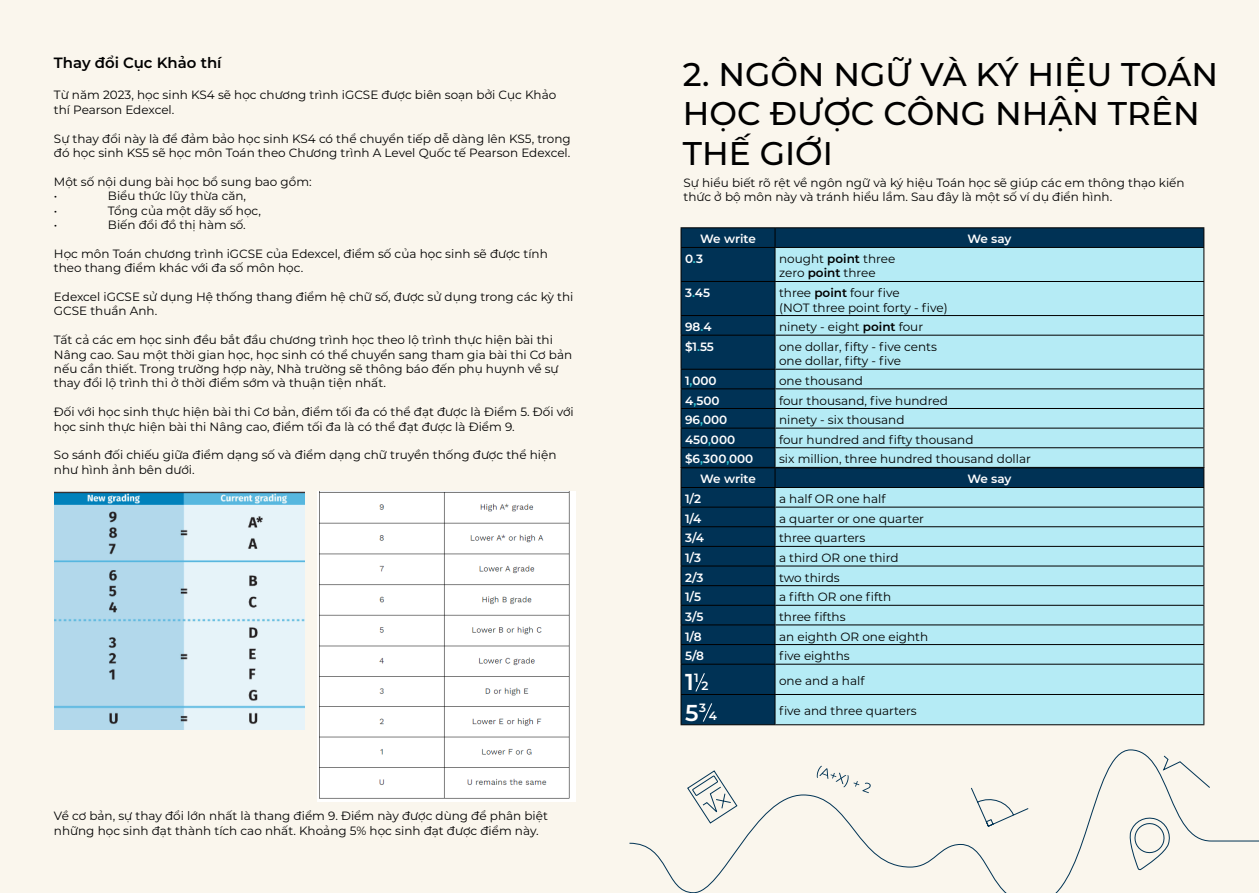
<style>
.page{position:relative;width:1259px;height:893px;background:#faf6ed}
.page>*{position:absolute;margin:0;border:0;box-sizing:border-box;transform-origin:0 0}
.t1{font:500 32.85px/39.5px "Montserrat";color:#000}
.t2{font:600 22.95px "Montserrat";color:#fff}
.t3{font:600 14.85px "Montserrat";color:#000}
.t4{font:12px/14.4px "Montserrat";color:#000}
.t5{font:600 12px/21.3px "Montserrat";color:#fff}
.s1{color:#30ccd6}
.s2{font-weight:600}
</style>
<div class="page">
<img style="left:54px;top:491px;width:251px;height:239px">
<img style="left:317px;top:491px;width:258px;height:311px">
<hr style="left:775px;top:724px;width:429px;height:1px;background:#000">
<hr style="left:680px;top:724px;width:95px;height:1px;background:#000">
<hr style="left:680px;top:227px;width:95px;height:1px;background:#000">
<hr style="left:775px;top:227px;width:429px;height:1px;background:#000">
<svg style="left:680px;top:228px;width:524px;height:496px;background:#83b5c5"></svg>
<hr style="left:680px;top:467px;width:95px;height:1px;background:#000">
<hr style="left:775px;top:467px;width:429px;height:1px;background:#000">
<svg style="left:629px;top:749px;width:630px;height:144px"></svg>
<svg style="left:687px;top:770px;width:51px;height:54px"></svg>
<svg style="left:816px;top:766px;width:55px;height:27px"></svg>
<svg style="left:970px;top:787px;width:59px;height:40px"></svg>
<svg style="left:1162px;top:755px;width:48px;height:34px"></svg>
<p class="t3" style="left:54px;top:53px;width:169px">Thay đổi Cục Khảo thí</p>
<h1 class="t1" style="left:683px;top:53px;width:536px">2. NGÔN NGỮ VÀ KÝ HIỆU TOÁN<br>HỌC ĐƯỢC CÔNG NHẬN TRÊN<br>THẾ GIỚI</h1>
<p class="t4" style="left:54px;top:88px;width:504px">Từ năm 2023, học sinh KS4 sẽ học chương trình iGCSE được biên soạn bởi Cục Khảo thí Pearson Edexcel.</p>
<p class="t4" style="left:54px;top:131px;width:518px">Sự thay đổi này là để đảm bảo học sinh KS4 có thể chuyển tiếp dễ dàng lên KS5, trong đó học sinh KS5 sẽ học môn Toán theo Chương trình A Level Quốc tế Pearson Edexcel.</p>
<p class="t4" style="left:54px;top:174px;width:259px">Một số nội dung bài học bổ sung bao gồm: •</p>
<p class="t4" style="left:683px;top:175px;width:502px">Sự hiểu biết rõ rệt về ngôn ngữ và ký hiệu Toán học sẽ giúp các em thông thạo kiến thức ở bộ môn này và tránh hiểu lầm. Sau đây là một số ví dụ điển hình.</p>
<p class="t4" style="left:108px;top:188px;width:140px">Biểu thức lũy thừa căn,</p>
<p class="t4" style="left:54px;top:203px;width:5px">•</p>
<p class="t4" style="left:108px;top:203px;width:155px">Tổng của một dãy số học,</p>
<p class="t4" style="left:54px;top:217px;width:5px">•</p>
<p class="t4" style="left:108px;top:217px;width:139px">Biến đổi đồ thị hàm số.</p>
<p class="t4" style="left:54px;top:246px;width:495px">Học môn Toán chương trình iGCSE của Edexcel, điểm số của học sinh sẽ được tính theo thang điểm khác với đa số môn học.</p>
<p class="t4" style="left:54px;top:289px;width:521px">Edexcel iGCSE sử dụng Hệ thống thang điểm hệ chữ số, được sử dụng trong các kỳ thi<br>GCSE thuần Anh.</p>
<p class="t4" style="left:54px;top:332px;width:520px">Tất cả các em học sinh đều bắt đầu chương trình học theo lộ trình thực hiện bài thi Nâng cao. Sau một thời gian học, học sinh có thể chuyển sang tham gia bài thi Cơ bản nếu cần thiết. Trong trường hợp này, Nhà trường sẽ thông báo đến phụ huynh về sự thay đổi lộ trình thi ở thời điểm sớm và thuận tiện nhất.</p>
<p class="t4" style="left:54px;top:404px;width:521px">Đối với học sinh thực hiện bài thi Cơ bản, điểm tối đa có thể đạt được là Điểm 5. Đối với học sinh thực hiện bài thi Nâng cao, điểm tối đa là có thể đạt được là Điểm 9.</p>
<p class="t4" style="left:54px;top:448px;width:504px">So sánh đối chiếu giữa điểm dạng số và điểm dạng chữ truyền thống được thể hiện như hình ảnh bên dưới.</p>
<p class="t5" style="left:700px;top:228px;width:57px">We write</p>
<p class="t5" style="left:967px;top:228px;width:46px">We say</p>
<p class="t5" style="left:685px;top:248px;width:19px">0<span class="s1">.</span>3</p>
<p class="t4" style="left:779px;top:251px;width:118px">nought <span class="s2">point</span> three zero <span class="s2">point</span> three</p>
<p class="t5" style="left:685px;top:282px;width:26px">3<span class="s1">.</span>45</p>
<p class="t4" style="left:779px;top:285px;width:170px">three <span class="s2">point</span> four five<br>(NOT three point forty - five)</p>
<p class="t5" style="left:685px;top:316px;width:28px">98<span class="s1">.</span>4</p>
<p class="t4" style="left:779px;top:319px;width:146px">ninety - eight <span class="s2">point</span> four</p>
<p class="t5" style="left:685px;top:335px;width:30px">$1<span class="s1">.</span>55</p>
<p class="t4" style="left:779px;top:339px;width:159px">one dollar, fifty - five cents one dollar, fifty - five</p>
<p class="t5" style="left:685px;top:369px;width:33px">1<span class="s1">,</span>000</p>
<p class="t4" style="left:779px;top:373px;width:85px">one thousand</p>
<p class="t5" style="left:685px;top:389px;width:36px">4<span class="s1">,</span>500</p>
<p class="t4" style="left:779px;top:393px;width:170px">four thousand, five hundred</p>
<p class="t5" style="left:685px;top:409px;width:44px">96<span class="s1">,</span>000</p>
<p class="t4" style="left:779px;top:412px;width:127px">ninety - six thousand</p>
<p class="t5" style="left:685px;top:428px;width:52px">450<span class="s1">,</span>000</p>
<p class="t4" style="left:779px;top:432px;width:196px">four hundred and fifty thousand</p>
<p class="t5" style="left:685px;top:448px;width:70px">$6<span class="s1">,</span>300<span class="s1">,</span>000</p>
<p class="t4" style="left:779px;top:452px;width:253px">six million, three hundred thousand dollar</p>
<p class="t5" style="left:700px;top:468px;width:57px">We write</p>
<p class="t5" style="left:967px;top:468px;width:46px">We say</p>
<p class="t5" style="left:685px;top:488px;width:18px">1/2</p>
<p class="t4" style="left:779px;top:491px;width:108px">a half OR one half</p>
<p class="t5" style="left:685px;top:507px;width:18px">1/4</p>
<p class="t4" style="left:779px;top:511px;width:147px">a quarter or one quarter</p>
<p class="t5" style="left:685px;top:527px;width:20px">3/4</p>
<p class="t4" style="left:779px;top:530px;width:88px">three quarters</p>
<p class="t5" style="left:685px;top:547px;width:18px">1/3</p>
<p class="t4" style="left:779px;top:550px;width:121px">a third OR one third</p>
<p class="t5" style="left:685px;top:566px;width:20px">2/3</p>
<p class="t4" style="left:779px;top:570px;width:62px">two thirds</p>
<p class="t5" style="left:685px;top:586px;width:18px">1/5</p>
<p class="t4" style="left:779px;top:589px;width:114px">a fifth OR one fifth</p>
<p class="t5" style="left:685px;top:605px;width:20px">3/5</p>
<p class="t4" style="left:779px;top:609px;width:68px">three fifths</p>
<p class="t5" style="left:685px;top:625px;width:18px">1/8</p>
<p class="t4" style="left:779px;top:629px;width:151px">an eighth OR one eighth</p>
<p class="t5" style="left:685px;top:645px;width:20px">5/8</p>
<p class="t4" style="left:779px;top:648px;width:72px">five eighths</p>
<h2 class="t2" style="left:685px;top:666px;width:10px">1</h2>
<p class="t4" style="left:779px;top:673px;width:87px">one and a half</p>
<h2 class="t2" style="left:685px;top:696px;width:15px">5</h2>
<p class="t4" style="left:779px;top:704px;width:139px">five and three quarters</p>
<p class="t5" style="left:694px;top:667px;width:6px">1</p>
<p class="t5" style="left:699px;top:675px;width:11px">2<br>3</p>
<p class="t5" style="left:709px;top:705px;width:10px">4</p>
<p class="t4" style="left:54px;top:808px;width:495px">Về cơ bản, sự thay đổi lớn nhất là thang điểm 9. Điểm này được dùng để phân biệt những học sinh đạt thành tích cao nhất. Khoảng 5% học sinh đạt được điểm này.</p>
</div>
